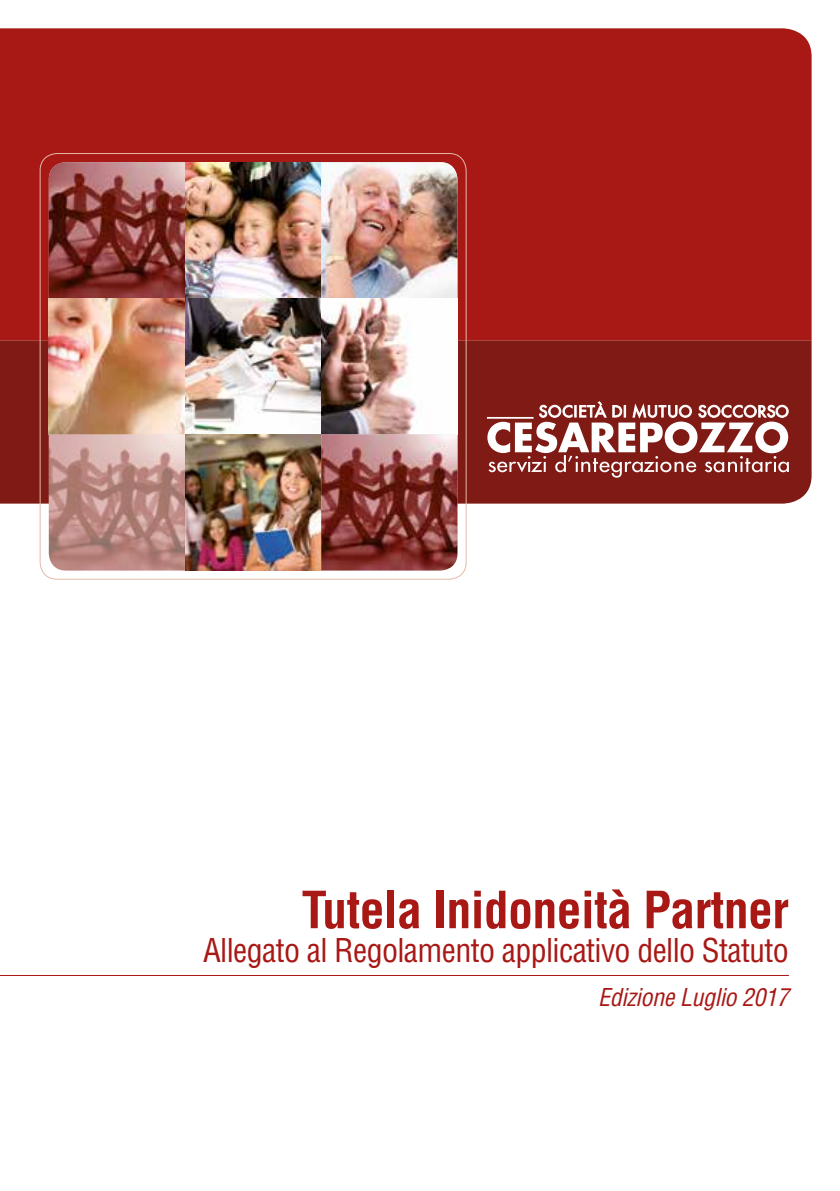
<style>
.page{position:relative;width:840px;height:1191px;background:#fff}
.page>*{position:absolute;margin:0;border:0;box-sizing:border-box;transform-origin:0 0}
.t1{font:700 condensed 50px "Helvetica LT Std";letter-spacing:-.015em;color:#a81815}
.t2{font:condensed 32px "Helvetica LT Std";letter-spacing:-.02em;color:#a81815}
.t3{font:italic condensed 24px "Helvetica LT Std";letter-spacing:-.015em;color:#a81815}
</style>
<div class="page">
<hr style="left:0;top:975px;width:788px;height:1px;background:#a81815">
<div style="left:0;top:340px;width:811px;height:163px;background:#801a14"></div>
<div style="left:0;top:28px;width:811px;height:312px;background:#a81815"></div>
<hr style="left:486px;top:417px;width:47px;height:2px;background:#fff">
<svg style="left:487px;top:401px;width:301px;height:76px"></svg>
<img style="left:49px;top:162px;width:136px;height:136px">
<img style="left:185px;top:162px;width:136px;height:136px">
<img style="left:321px;top:162px;width:136px;height:136px">
<img style="left:49px;top:298px;width:136px;height:136px">
<img style="left:185px;top:298px;width:136px;height:136px">
<img style="left:321px;top:298px;width:136px;height:136px">
<svg style="left:49px;top:434px;width:136px;height:136px"></svg>
<img style="left:185px;top:434px;width:136px;height:136px">
<svg style="left:321px;top:434px;width:136px;height:136px"></svg>
<h1 class="t1" style="left:301px;top:878px;width:488px">Tutela Inidoneità Partner</h1>
<p class="t2" style="left:203px;top:930px;width:587px">Allegato al Regolamento applicativo dello Statuto</p>
<p class="t3" style="left:598px;top:982px;width:192px">Edizione Luglio 2017</p>
</div>
